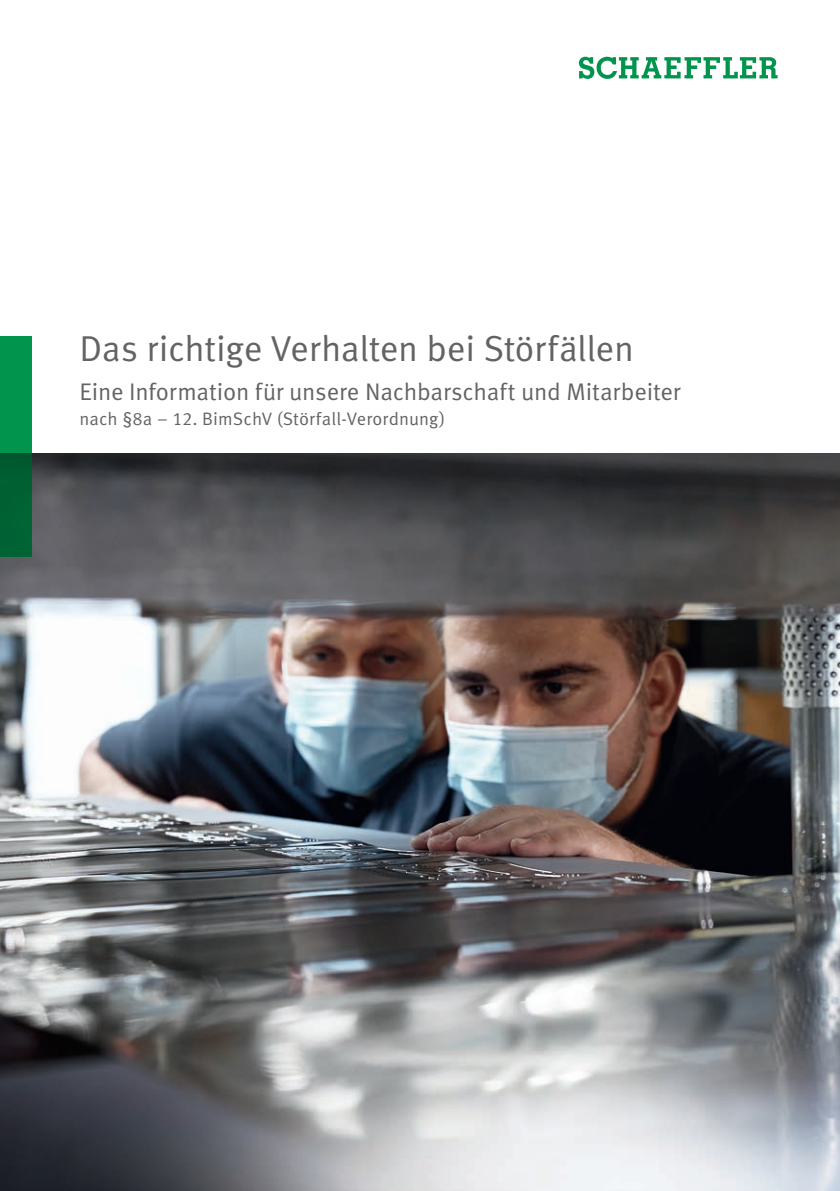
<style>
.page{position:relative;width:840px;height:1191px;background:#fff}
.page>*{position:absolute;margin:0;border:0;box-sizing:border-box;transform-origin:0 0}
.t1{font:36px "Schaeffler Meta";letter-spacing:-.01em;color:#636366}
.t2{font:24px "Schaeffler Meta";letter-spacing:-.01em;color:#636366}
.t3{font:18px "Schaeffler Meta";letter-spacing:.005em;color:#636366}
</style>
<div class="page">
<img style="left:0;top:454px;width:839px;height:737px">
<svg style="left:578px;top:57px;width:199px;height:22px"></svg>
<svg style="left:0;top:336px;width:31px;height:220px;background:#007b40"></svg>
<h1 class="t1" style="left:79px;top:327px;width:556px">Das richtige Verhalten bei Störfällen</h1>
<p class="t2" style="left:79px;top:377px;width:602px">Eine Information für unsere Nachbarschaft und Mitarbeiter</p>
<p class="t3" style="left:79px;top:408px;width:367px">nach §8a – 12. BimSchV (Störfall-Verordnung)</p>
</div>
